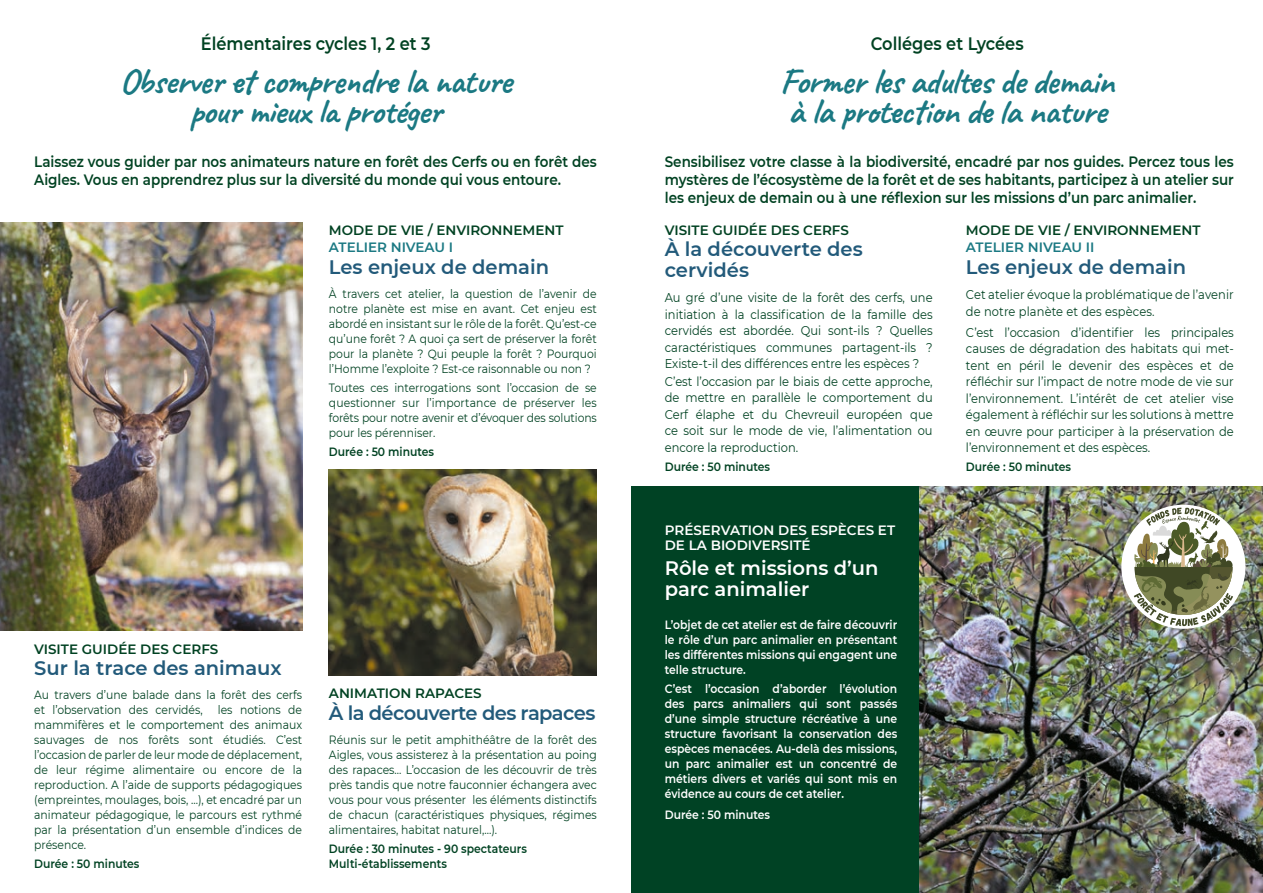
<style>
.page{position:relative;width:1263px;height:893px;background:#fff}
.page>*{position:absolute;margin:0;border:0;box-sizing:border-box;transform-origin:0 0}
.t1{font:700 36px/30px "Caveat";letter-spacing:-.02em;color:#1b7983}
.t2{font:600 19.5px/21px "Montserrat";color:#225a7a}
.t3{font:600 19.5px/21px "Montserrat";color:#fff}
.t4{font:600 19.5px "Montserrat";letter-spacing:-.03em;color:#225a7a}
.t5{font:600 18px "Montserrat";color:#004222;scale:.9 1}
.t6{font:600 15px/18px "Montserrat";color:#004222;text-align:justify;scale:.9 1}
.t7{font:600 13.5px "Montserrat";color:#004222}
.t8{font:600 13.5px/15px "Montserrat";color:#fff}
.t9{font:600 13.5px "Montserrat";color:#1b7983}
.t10{font:12.75px/16.6px "Montserrat";color:#004222;scale:.9 1}
.t11{font:12px/15px "Montserrat";color:#004222;text-align:justify;scale:.9 1}
.t12{font:600 12px/15px "Montserrat";color:#fff;text-align:justify;scale:.9 1}
.t13{font:600 12px/15px "Montserrat";color:#004222;scale:.9 1}
</style>
<div class="page">
<div style="left:631px;top:486px;width:632px;height:407px;background:#004224"></div>
<img style="left:920px;top:486px;width:343px;height:407px">
<img style="left:0;top:222px;width:302px;height:408px">
<img style="left:329px;top:469px;width:268px;height:206px">
<div style="left:1121px;top:505px;width:124px;height:124px;background:#fff;border-radius:50%"></div>
<img style="left:1134px;top:508px;width:99px;height:118px">
<h3 class="t5" style="left:201px;top:31px;width:257px">Élémentaires cycles 1, 2 et 3</h3>
<h1 class="t1" style="left:120px;top:67px;width:393px;text-align:center">Observer et comprendre la nature pour mieux la protéger</h1>
<p class="t6" style="left:34px;top:152px;width:627px">Laissez vous guider par nos animateurs nature en forêt des Cerfs ou en forêt des<br>Aigles. Vous en apprendrez plus sur la diversité du monde qui vous entoure.</p>
<p class="t7" style="left:329px;top:221px;width:236px">MODE DE VIE / ENVIRONNEMENT</p>
<p class="t9" style="left:329px;top:238px;width:126px">ATELIER NIVEAU I</p>
<h2 class="t2" style="left:329px;top:256px;width:222px">Les enjeux de demain</h2>
<p class="t11" style="left:329px;top:286px;width:299px">À travers cet atelier, la question de l’avenir de notre planète est mise en avant. Cet enjeu est abordé en insistant sur le rôle de la forêt. Qu’est-ce qu’une forêt ? A quoi ça sert de préserver la forêt pour la planète ? Qui peuple la forêt ? Pourquoi l’Homme l’exploite ? Est-ce raisonnable ou non ?</p>
<p class="t11" style="left:329px;top:380px;width:299px">Toutes ces interrogations sont l’occasion de se questionner sur l’importance de préserver les forêts pour notre avenir et d’évoquer des solutions pour les pérenniser.</p>
<p class="t13" style="left:329px;top:444px;width:118px">Durée : 50 minutes</p>
<p class="t7" style="left:34px;top:640px;width:186px">VISITE GUIDÉE DES CERFS</p>
<h2 class="t2" style="left:34px;top:657px;width:249px">Sur la trace des animaux</h2>
<p class="t11" style="left:34px;top:687px;width:299px">Au travers d’une balade dans la forêt des cerfs et l’observation des cervidés,</p>
<p class="t11" style="left:34px;top:702px;width:299px;text-indent:184px">les notions de mammifères et le comportement des animaux sauvages de nos forêts sont étudiés. C’est l’occasion de parler de leur mode de déplacement, de leur régime alimentaire ou encore de la reproduction. A l’aide de supports pédagogiques (empreintes, moulages, bois, …), et encadré par un animateur pédagogique, le parcours est rythmé par la présentation d’un ensemble d’indices de présence.</p>
<p class="t13" style="left:34px;top:856px;width:118px">Durée : 50 minutes</p>
<p class="t7" style="left:329px;top:683px;width:154px">ANIMATION RAPACES</p>
<h2 class="t4" style="left:329px;top:699px;width:268px">À la découverte des rapaces</h2>
<p class="t11" style="left:329px;top:731px;width:299px">Réunis sur le petit amphithéâtre de la forêt des Aigles, vous assisterez à la présentation au poing des rapaces… L’occasion de les découvrir de très près tandis que notre fauconnier échangera avec vous pour vous présenter les éléments distinctifs de chacun (caractéristiques physiques, régimes alimentaires, habitat naturel,…).</p>
<p class="t13" style="left:329px;top:841px;width:222px">Durée : 30 minutes - 90 spectateurs<br>Multi-établissements</p>
<h3 class="t5" style="left:871px;top:31px;width:171px">Colléges et Lycées</h3>
<h1 class="t1" style="left:780px;top:67px;width:336px">Former les adultes de demain à la protection de la nature</h1>
<p class="t6" style="left:665px;top:152px;width:634px">Sensibilisez votre classe à la biodiversité, encadré par nos guides. Percez tous les mystères de l’écosystème de la forêt et de ses habitants, participez à un atelier sur les enjeux de demain ou à une réflexion sur les missions d’un parc animalier.</p>
<p class="t7" style="left:665px;top:221px;width:186px">VISITE GUIDÉE DES CERFS</p>
<h2 class="t2" style="left:665px;top:238px;width:199px">À la découverte des cervidés</h2>
<p class="t10" style="left:665px;top:289px;width:299px">Au gré d’une visite de la forêt des cerfs, une initiation à la classification de la famille des cervidés est abordée. Qui sont-ils ? Quelles caractéristiques communes partagent-ils ?<br>Existe-t-il des différences entre les espèces ?<br>C’est l’occasion par le biais de cette approche, de mettre en parallèle le comportement du Cerf élaphe et du Chevreuil européen que ce soit sur le mode de vie, l’alimentation ou encore la reproduction.</p>
<p class="t13" style="left:665px;top:459px;width:118px">Durée : 50 minutes</p>
<p class="t8" style="left:665px;top:522px;width:232px">PRÉSERVATION DES ESPÈCES ET<br>DE LA BIODIVERSITÉ</p>
<h2 class="t3" style="left:665px;top:557px;width:215px">Rôle et missions d’un parc animalier</h2>
<p class="t12" style="left:665px;top:616px;width:260px">L’objet de cet atelier est de faire découvrir le rôle d’un parc animalier en présentant les différentes missions qui engagent une telle structure.</p>
<p class="t12" style="left:665px;top:681px;width:260px">C’est l’occasion d’aborder l’évolution des parcs animaliers qui sont passés d’une simple structure récréative à une structure favorisant la conservation des espèces menacées. Au-delà des missions, un parc animalier est un concentré de métiers divers et variés qui sont mis en évidence au cours de cet atelier.</p>
<p class="t12" style="left:665px;top:807px;width:118px">Durée : 50 minutes</p>
<p class="t7" style="left:966px;top:221px;width:236px">MODE DE VIE / ENVIRONNEMENT</p>
<p class="t9" style="left:966px;top:238px;width:130px">ATELIER NIVEAU II</p>
<h2 class="t2" style="left:966px;top:256px;width:222px">Les enjeux de demain</h2>
<p class="t10" style="left:966px;top:286px;width:299px">Cet atelier évoque la problématique de l’avenir de notre planète et des espèces.</p>
<p class="t10" style="left:966px;top:323px;width:299px;text-align:justify">C’est l’occasion d’identifier les principales causes de dégradation des habitats qui met&shy;tent en péril le devenir des espèces et de réfléchir sur l’impact de notre mode de vie sur l’environnement. L’intérêt de cet atelier vise également à réfléchir sur les solutions à mettre en œuvre pour participer à la préservation de l’environnement et des espèces.</p>
<p class="t13" style="left:966px;top:459px;width:118px">Durée : 50 minutes</p>
</div>
